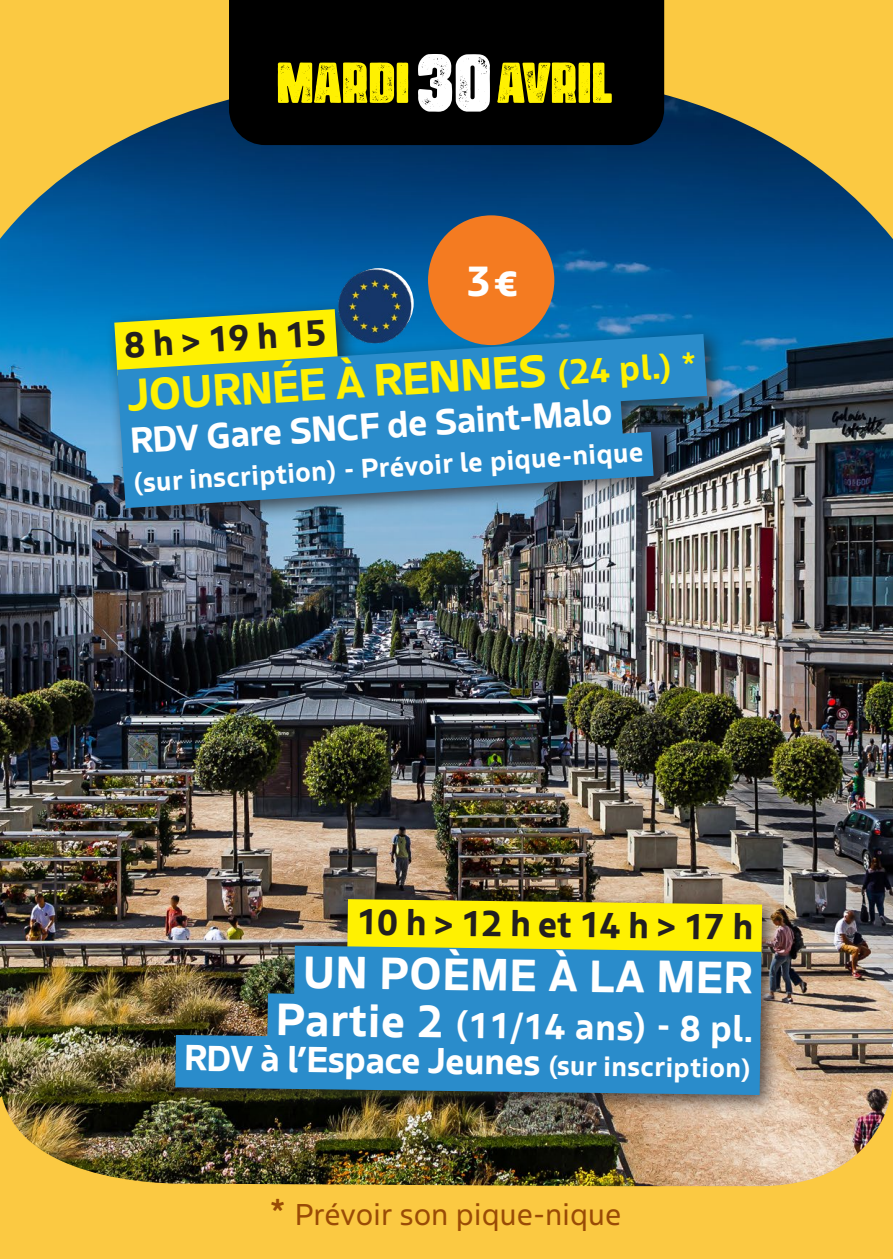
<style>
.page{position:relative;width:893px;height:1259px;background:#fff}
.page>*{position:absolute;margin:0;border:0;box-sizing:border-box;transform-origin:0 0}
.t1{font:52.2px "Urzeit Personal Use";color:#fff101}
.contenu_blanc{font:700 45px "Boreal";color:#fff101}
.heure{font:700 45px "Boreal";color:#fff}
.t2{font:700 42px "Boreal";color:#fff}
.heure-2{font:700 36px "Boreal";color:#fff}
.contenu_blanc-2{font:700 36px "Boreal";color:#fff}
.heure-3{font:700 36px "Boreal";color:#231f20}
.heuro-ok{font:700 36px "Boreal";color:#231f20}
.heure-4{font:30px "Boreal";color:#994b06}
.contenu_blanc-3{font:700 27px "Boreal";color:#fff}
.s1{font-size:72.3px;color:#fff}
.s2{font-size:34.8px}
.s3{font-size:45px}
.s4{font-size:27px}
.s5{font-weight:700;font-size:36px}
</style>
<div class="page">
<img style="left:0;top:240px;width:893px;height:821px">
<svg style="left:0;top:0;width:893px;height:240px;background:#747f5f"></svg>
<img style="left:0;top:1061px;width:893px;height:198px">
<div style="left:229px;top:0;width:435px;height:145px;background:#000"></div>
<div style="left:165px;top:889px;width:619px;height:228px;background:#231f20;opacity:.75"></div>
<svg style="left:175px;top:899px;width:587px;height:196px;background:#5a948f"></svg>
<div style="left:105px;top:299px;width:624px;height:231px;background:#231f20;opacity:.75"></div>
<svg style="left:114px;top:309px;width:221px;height:66px;background:#b6cc34"></svg>
<svg style="left:117px;top:334px;width:590px;height:98px;background:#50999a"></svg>
<svg style="left:120px;top:388px;width:534px;height:120px;background:#3187bf"></svg>
<div style="left:428px;top:215px;width:126px;height:130px;background:#f47b21;border-radius:50%"></div>
<img style="left:335px;top:267px;width:78px;height:78px">
<p class="t1" style="left:276px;top:50px;width:337px">MARDI <span class="s1">30</span>AVRIL</p>
<p class="t2" style="left:467px;top:247px;width:53px">3 €</p>
<p class="heuro-ok" style="left:122px;top:317px;width:204px;rotate:-4deg">8 h &gt; 19 h 15</p>
<p class="contenu_blanc" style="left:125px;top:358px;width:572px;rotate:-3deg">JOURNÉE À RENNES <span class="s2">(24 pl.) *</span></p>
<p class="contenu_blanc-2" style="left:128px;top:414px;width:485px;rotate:-4deg">RDV Gare SNCF de Saint-Malo</p>
<p class="contenu_blanc-3" style="left:131px;top:459px;width:513px;rotate:-3deg">(sur inscription) - Prévoir le pique-nique</p>
<p class="heure-3" style="left:357px;top:892px;width:398px;rotate:1deg">10 h &gt; 12 h et 14 h &gt; 17 h</p>
<p class="heure" style="left:303px;top:935px;width:452px;rotate:1deg">UN POÈME À LA MER</p>
<p class="heure-2" style="left:276px;top:992px;width:479px;rotate:1deg"><span class="s3">Partie 2</span> (11/14 ans) - 8 pl.</p>
<p class="heure-2" style="left:184px;top:1028px;width:569px;rotate:1deg">RDV à l’Espace Jeunes <span class="s4">(sur inscription)</span></p>
<p class="heure-4" style="left:270px;top:1190px;width:353px"><span class="s5">*</span> Prévoir son pique-nique</p>
</div>
